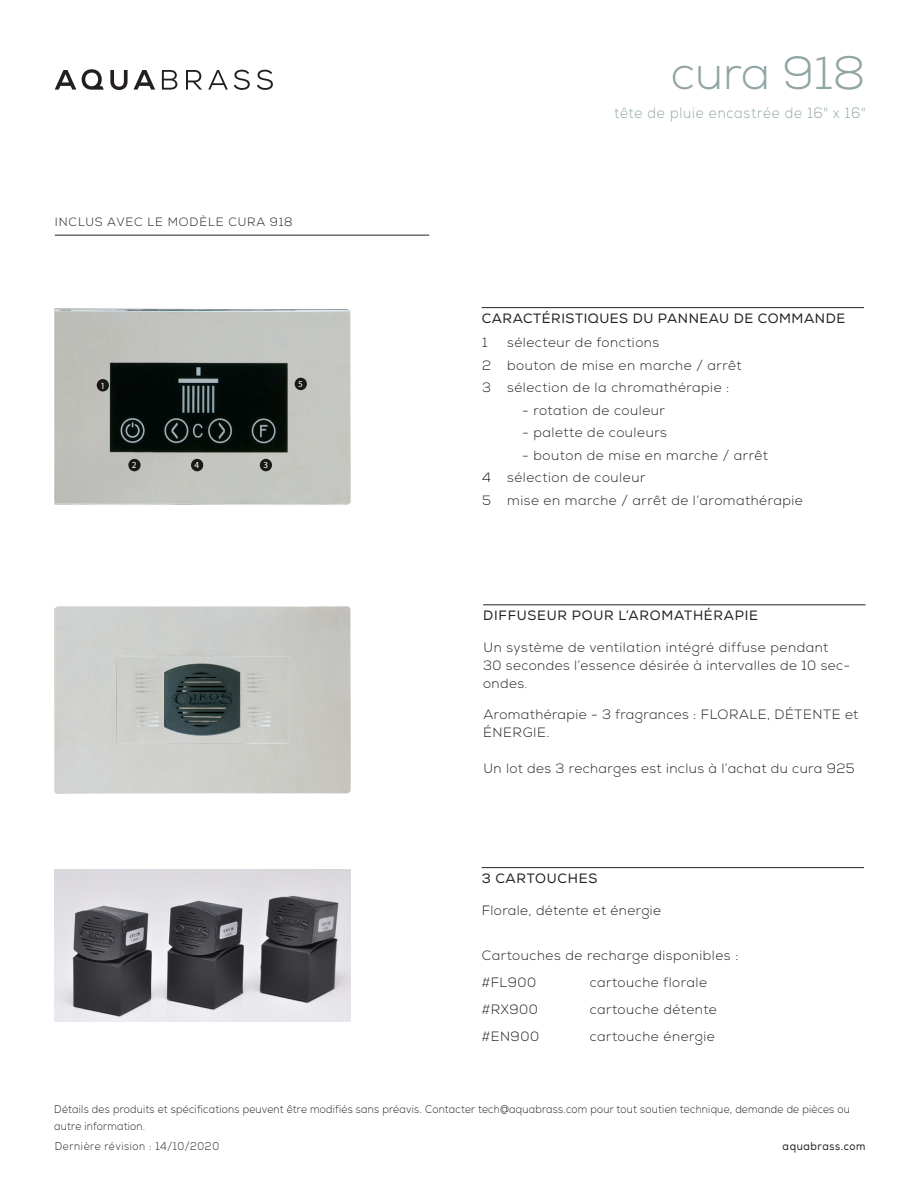
<style>
.page{position:relative;width:918px;height:1188px;background:#fff}
.page>*{position:absolute;margin:0;border:0;box-sizing:border-box;transform-origin:0 0}
.t1{font:300 46.5px "Nexa";color:#91a5a4}
.designer{font:300 15px "Nexa";letter-spacing:.06em;color:#91a5a4;scale:.9 1}
.designer-2{font:300 13.5px/18px "Nexa";letter-spacing:.04em;color:#231f20}
.designer-3{font:13.5px "Nexa";letter-spacing:.04em;color:#231f20}
.designer-4{font:300 12px "Nexa";letter-spacing:.075em;color:#231f20}
.designer-5{font:300 11.25px/16.5px "Nexa";letter-spacing:.025em;color:#231f20;scale:.9 1}
.designer-6{font:300 11.25px "Nexa";letter-spacing:.06em;color:#231f20;scale:.9 1}
.designer-7{font:11.25px "Nexa";letter-spacing:.06em;color:#231f20;scale:.9 1}
.designer-8{font:9.3px "Myriad Pro";color:#fff}
.s1{font-size:11.25px}
</style>
<div class="page">
<hr style="left:55px;top:235px;width:374px;height:1px;background:#231f20">
<hr style="left:482px;top:307px;width:382px;height:1px;background:#231f20">
<hr style="left:483px;top:605px;width:383px;height:1px;background:#231f20">
<hr style="left:482px;top:867px;width:382px;height:1px;background:#231f20">
<svg style="left:55px;top:70px;width:21px;height:20px"></svg>
<svg style="left:110px;top:70px;width:18px;height:20px"></svg>
<svg style="left:134px;top:70px;width:21px;height:20px"></svg>
<svg style="left:162px;top:70px;width:15px;height:20px"></svg>
<svg style="left:186px;top:70px;width:16px;height:20px"></svg>
<svg style="left:208px;top:70px;width:20px;height:20px"></svg>
<svg style="left:234px;top:70px;width:16px;height:20px"></svg>
<svg style="left:257px;top:70px;width:16px;height:20px"></svg>
<svg style="left:82px;top:69px;width:22px;height:21px"></svg>
<img style="left:54px;top:309px;width:297px;height:196px">
<img style="left:54px;top:606px;width:297px;height:188px">
<img style="left:54px;top:869px;width:297px;height:152px">
<div style="left:260px;top:459px;width:12px;height:12px;background:#1b1818;border-radius:50%"></div>
<svg style="left:128px;top:459px;width:13px;height:12px"></svg>
<div style="left:295px;top:378px;width:12px;height:12px;background:#1a1818;border-radius:50%"></div>
<div style="left:97px;top:379px;width:12px;height:12px;background:#1a1717;border-radius:50%"></div>
<div style="left:191px;top:459px;width:12px;height:12px;background:#1a1717;border-radius:50%"></div>
<p class="designer-4" style="left:55px;top:215px;width:239px">INCLUS AVEC LE MODÈLE CURA 918</p>
<p class="designer-8" style="left:100px;top:380px;width:6px">1</p>
<p class="designer-8" style="left:298px;top:378px;width:6px">5</p>
<p class="designer-8" style="left:132px;top:460px;width:6px">2</p>
<p class="designer-8" style="left:263px;top:460px;width:6px">3</p>
<p class="designer-8" style="left:195px;top:460px;width:6px">4</p>
<p class="t1" style="left:671px;top:46px;width:196px">cura 918</p>
<p class="designer" style="left:614px;top:104px;width:281px">tête de pluie encastrée de 16" x 16"</p>
<p class="designer-3" style="left:482px;top:310px;width:365px">CARACTÉRISTIQUES DU PANNEAU DE COMMANDE</p>
<p class="designer-2" style="left:482px;top:334px;width:7px">1</p>
<p class="designer-2" style="left:507px;top:334px;width:154px">sélecteur de fonctions</p>
<p class="designer-2" style="left:482px;top:356px;width:261px">2 bouton de mise en marche / arrêt</p>
<p class="designer-2" style="left:482px;top:379px;width:249px">3 sélection de la chromathérapie :</p>
<p class="designer-2" style="left:522px;top:401px;width:144px">- rotation de couleur</p>
<p class="designer-2" style="left:522px;top:424px;width:146px">- palette de couleurs</p>
<p class="designer-2" style="left:522px;top:446px;width:247px">- bouton de mise en marche / arrêt</p>
<p class="designer-2" style="left:482px;top:469px;width:165px">4 sélection de couleur</p>
<p class="designer-2" style="left:482px;top:491px;width:322px">5 mise en marche / arrêt de l’aromathérapie</p>
<p class="designer-3" style="left:483px;top:608px;width:276px">DIFFUSEUR POUR L’AROMATHÉRAPIE</p>
<p class="designer-2" style="left:483px;top:639px;width:368px">Un système de ventilation intégré diffuse pendant<br>30 secondes l’essence désirée à intervalles de 10 sec&shy;ondes<span class="s1">.</span></p>
<p class="designer-2" style="left:483px;top:706px;width:377px">Aromathérapie - 3 fragrances : FLORALE, DÉTENTE et<br>ÉNERGIE.</p>
<p class="designer-2" style="left:484px;top:760px;width:373px">Un lot des 3 recharges est inclus à l’achat du cura 925</p>
<p class="designer-3" style="left:482px;top:870px;width:117px">3 CARTOUCHES</p>
<p class="designer-2" style="left:482px;top:901px;width:181px">Florale, détente et énergie</p>
<p class="designer-2" style="left:482px;top:946px;width:258px">Cartouches de recharge disponibles :</p>
<p class="designer-2" style="left:482px;top:973px;width:56px">#FL900</p>
<p class="designer-2" style="left:590px;top:973px;width:119px">cartouche florale</p>
<p class="designer-2" style="left:482px;top:1000px;width:58px">#RX900</p>
<p class="designer-2" style="left:590px;top:1000px;width:129px">cartouche détente</p>
<p class="designer-2" style="left:482px;top:1027px;width:59px">#EN900</p>
<p class="designer-2" style="left:590px;top:1027px;width:127px">cartouche énergie</p>
<p class="designer-5" style="left:54px;top:1102px;width:886px">Détails des produits et spécifications peuvent être modifiés sans préavis. Contacter tech@aquabrass.com pour tout soutien technique, demande de pièces ou autre information.</p>
<p class="designer-6" style="left:55px;top:1140px;width:184px">Dernière révision : 14/10/2020</p>
<p class="designer-7" style="left:783px;top:1139px;width:94px">aquabrass.com</p>
</div>
